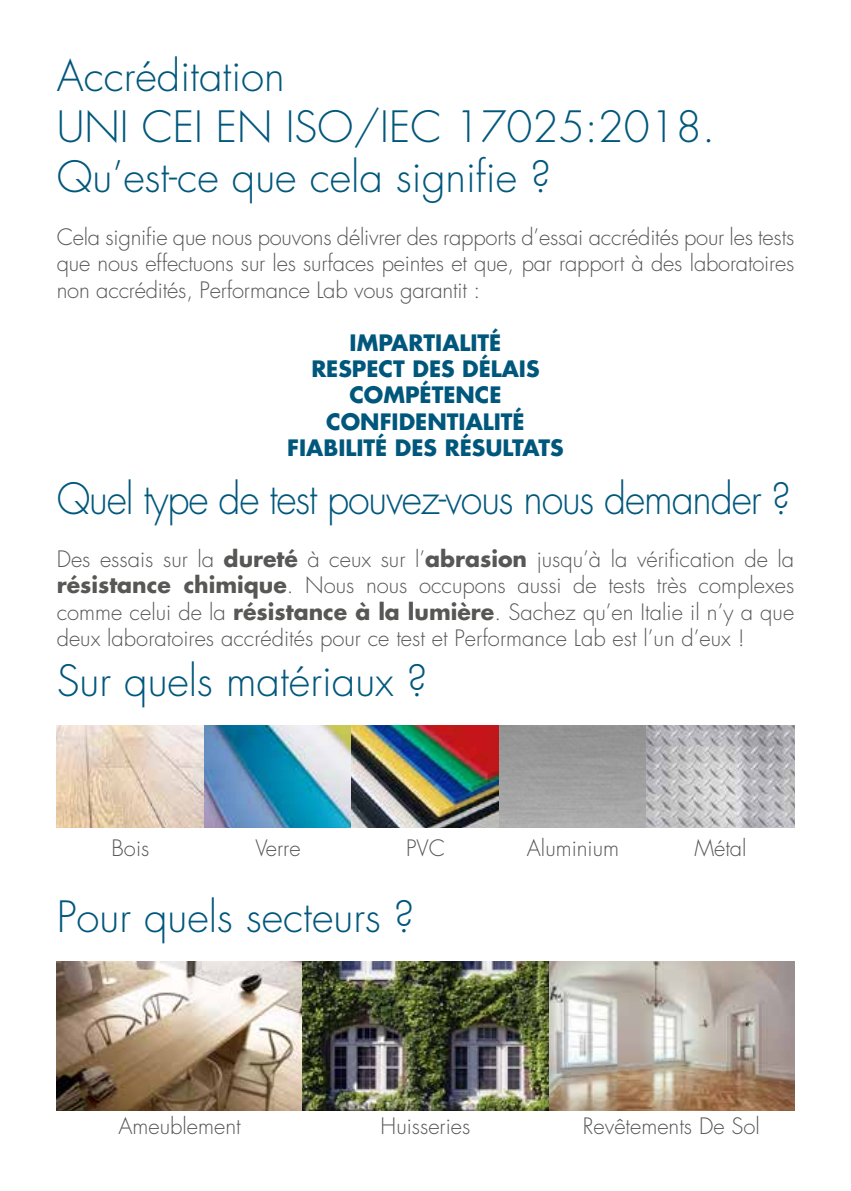
<style>
.page{position:relative;width:851px;height:1191px;background:#fff}
.page>*{position:absolute;margin:0;border:0;box-sizing:border-box;transform-origin:0 0}
.t1{font:300 42px/50.4px "Futura Std";color:#00577c}
.t2{font:300 42px "Futura Std";letter-spacing:-.03em;color:#00577c;scale:.94 1}
.t3{font:300 22px/26.4px "Futura Std";color:#575756;text-align:justify}
.t4{font:700 22px/26.4px "Futura Std";color:#00577c;text-align:center}
.s1{font-weight:700}
</style>
<div class="page">
<img style="left:57px;top:726px;width:147px;height:101px">
<img style="left:204px;top:726px;width:147px;height:101px">
<img style="left:351px;top:726px;width:148px;height:101px">
<div style="left:499px;top:726px;width:147px;height:101px;background:linear-gradient(to bottom,#909090,#adadad)"></div>
<svg style="left:646px;top:726px;width:148px;height:101px;background:#bab9bd"></svg>
<img style="left:57px;top:961px;width:245px;height:149px">
<svg style="left:548px;top:961px;width:246px;height:149px;background:#b8ac9f"></svg>
<img style="left:302px;top:961px;width:246px;height:149px">
<h1 class="t1" style="left:57px;top:52px;width:659px">Accréditation<br>UNI CEI EN ISO/IEC 17025:2018.<br>Qu’est-ce que cela signifie ?</h1>
<p class="t3" style="left:57px;top:224px;width:739px">Cela signifie que nous pouvons délivrer des rapports d’essai accrédités pour les tests que nous effectuons sur les surfaces peintes et que, par rapport à des laboratoires non accrédités, Performance Lab vous garantit :</p>
<p class="t4" style="left:287px;top:329px;width:278px">IMPARTIALITÉ<br>RESPECT DES DÉLAIS<br>COMPÉTENCE<br>CONFIDENTIALITÉ<br>FIABILITÉ DES RÉSULTATS</p>
<h1 class="t2" style="left:57px;top:473px;width:782px">Quel type de test pouvez-vous nous demander ?</h1>
<p class="t3" style="left:57px;top:546px;width:739px">Des essais sur la <span class="s1">dureté</span> à ceux sur l’<span class="s1">abrasion</span> jusqu’à la vérification de la <span class="s1">résistance chimique</span>. Nous nous occupons aussi de tests très complexes comme celui de la <span class="s1">résistance à la lumière</span>. Sachez qu’en Italie il n’y a que deux laboratoires accrédités pour ce test et Performance Lab est l’un d’eux !</p>
<h1 class="t1" style="left:57px;top:657px;width:372px">Sur quels matériaux ?</h1>
<p class="t3" style="left:111px;top:835px;width:39px">Bois</p>
<p class="t3" style="left:255px;top:835px;width:47px">Verre</p>
<p class="t3" style="left:406px;top:835px;width:40px">PVC</p>
<h1 class="t1" style="left:57px;top:892px;width:359px">Pour quels secteurs ?</h1>
<p class="t3" style="left:526px;top:835px;width:94px">Aluminium</p>
<p class="t3" style="left:694px;top:835px;width:54px">Métal</p>
<p class="t3" style="left:118px;top:1113px;width:124px">Ameublement</p>
<p class="t3" style="left:380px;top:1113px;width:91px">Huisseries</p>
<p class="t3" style="left:582px;top:1113px;width:178px">Revêtements De Sol</p>
</div>
